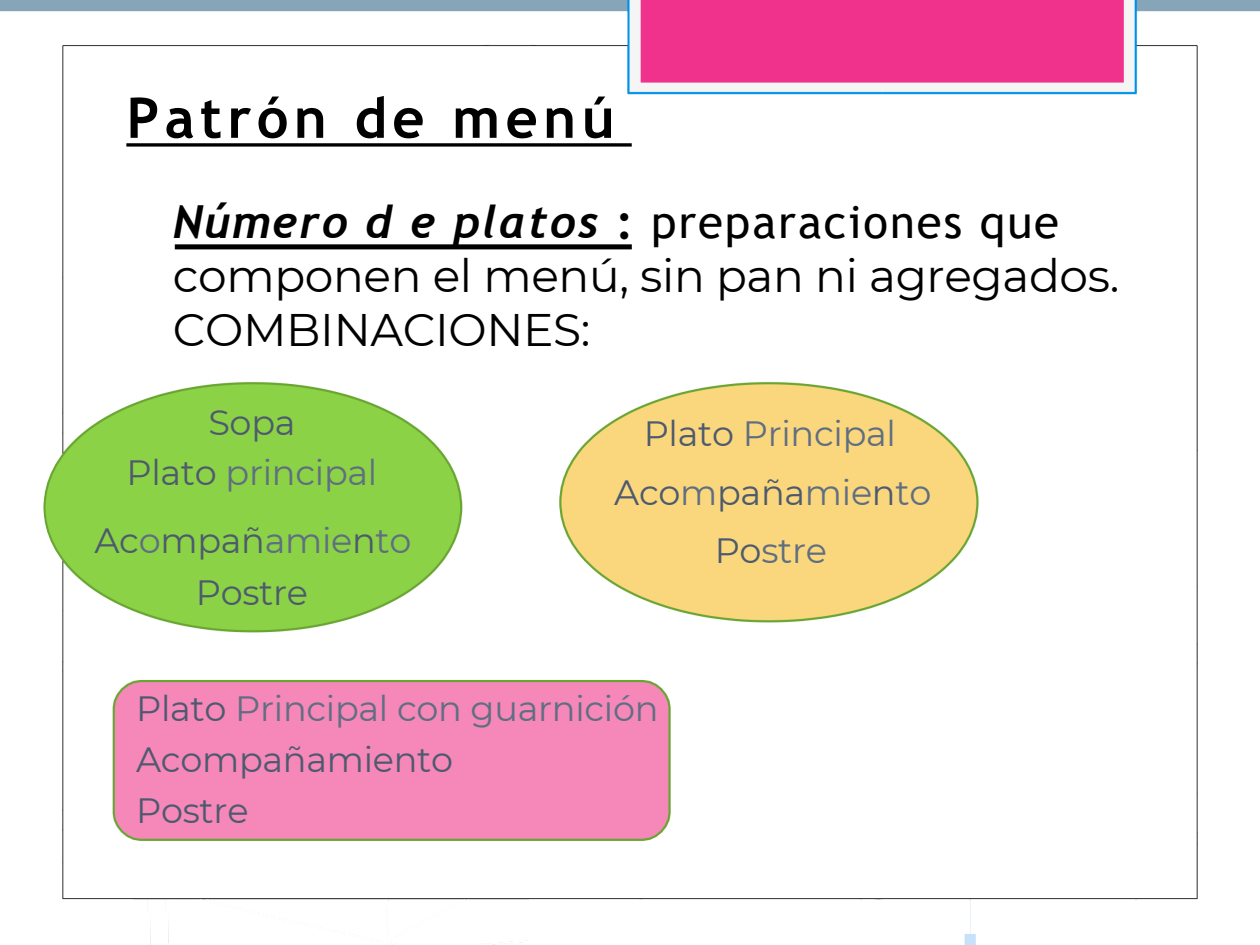
<style>
.page{position:relative;width:1260px;height:945px;background:#fff}
.page>*{position:absolute;margin:0;border:0;box-sizing:border-box;transform-origin:0 0}
.t1{font:700 56px "Trebuchet MS";letter-spacing:.095em;color:#000}
.t2{font:45.5px/53.9px "Montserrat";letter-spacing:-.01em;color:#000}
.t3{font:35px/51.1px "Montserrat";letter-spacing:-.01em;color:#5f6e81}
.t4{font:35px "Montserrat";letter-spacing:-.01em;color:#4d5a6e}
.s1{font-family:"Trebuchet";font-weight:700;font-style:italic}
.s2{font-family:"Trebuchet MS";font-weight:700}
.s3{font-family:"Trebuchet MS"}
.s4{color:#4d5a6e}
.s5{color:#5f6e81}
</style>
<div class="page">
<img style="left:0;top:0;width:1260px;height:945px">
<h1 class="t1" style="left:126px;top:85px;width:490px">Patrón de menú</h1>
<h2 class="t2" style="left:173px;top:195px;width:948px"><span class="s1">Número d e platos</span> <span class="s2">:</span> <span class="s3">preparaciones que </span>componen el menú, sin pan ni agregados.<br>COMBINACIONES:</h2>
<p class="t4" style="left:208px;top:401px;width:89px">Sopa</p>
<p class="t3" style="left:127px;top:446px;width:252px"><span class="s4">Plato</span> principal</p>
<p class="t4" style="left:94px;top:519px;width:319px">Ac<span class="s5">o</span>mpañ<span class="s5">amie</span>n<span class="s5">to</span></p>
<p class="t4" style="left:196px;top:571px;width:114px">Postre</p>
<p class="t3" style="left:644px;top:408px;width:254px"><span class="s4">Plato</span> Principal</p>
<p class="t4" style="left:614px;top:471px;width:319px">Aco<span class="s5">m</span>paña<span class="s5">mie</span>n<span class="s5">to</span></p>
<p class="t3" style="left:715px;top:525px;width:114px"><span class="s4">Po</span>stre</p>
<p class="t3" style="left:136px;top:683px;width:524px"><span class="s4">Plato</span> Principal con guarnición<br><span class="s4">Acompañamiento</span></p>
<p class="t4" style="left:136px;top:790px;width:114px">Postre</p>
</div>
